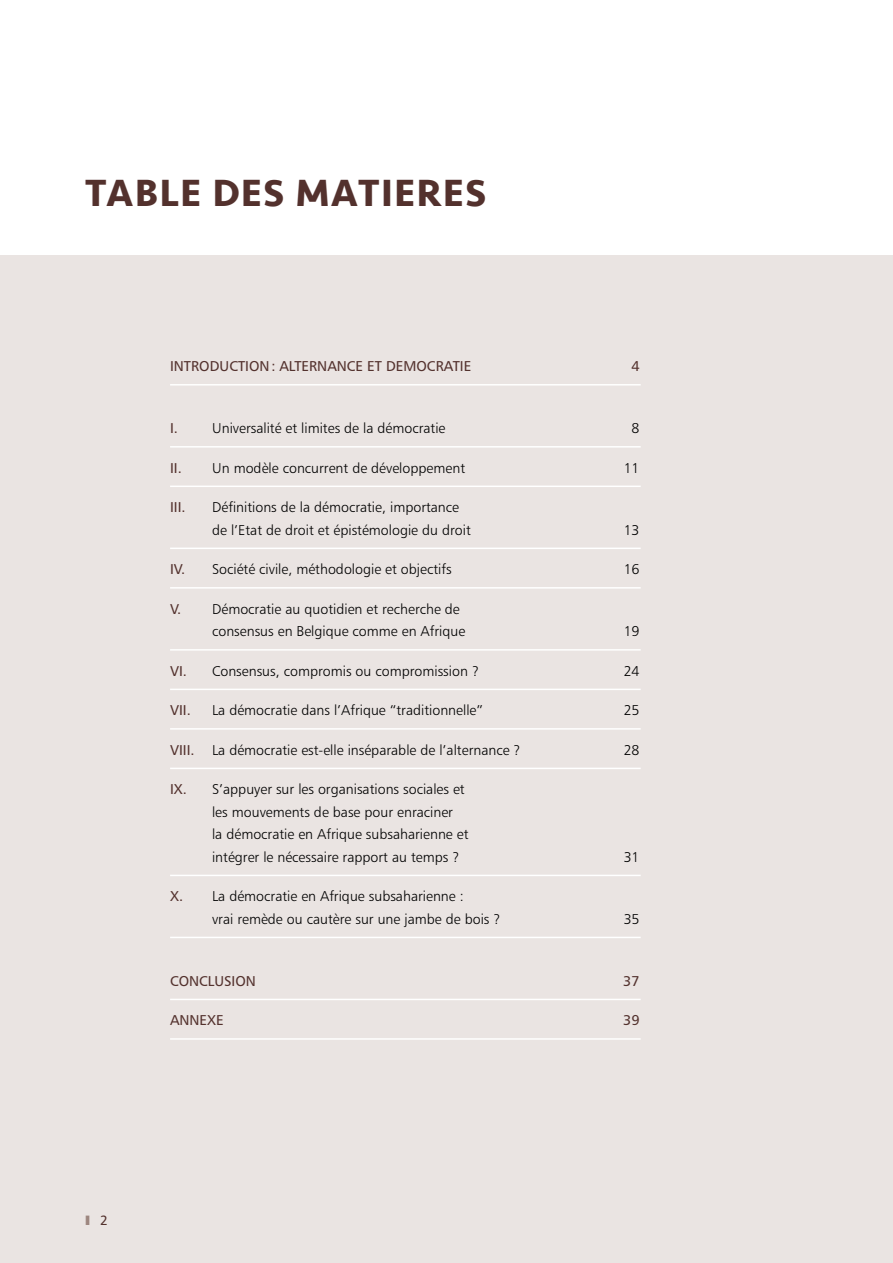
<style>
.page{position:relative;width:893px;height:1263px;background:#fff}
.page>*{position:absolute;margin:0;border:0;box-sizing:border-box;transform-origin:0 0}
.t1{font:700 39px "Seravek";letter-spacing:.04em;color:#53312d}
.t2{font:14.25px/22.5px "Humanist 777 BT Light B";color:#000}
.t3{font:14.25px "Humanist 777 BT Roman B";color:#53312d}
.t4{font:13.5px "Humanist 777 BT Extra Black B";color:#9d867f}
.s1{font-family:"Humanist 777 BT Roman B";color:#53312d}
</style>
<div class="page">
<div style="left:0;top:255px;width:893px;height:1008px;background:#eae4e2"></div>
<hr style="left:170px;top:384px;width:471px;height:1px;background:#fff">
<hr style="left:170px;top:446px;width:471px;height:1px;background:#fff">
<hr style="left:170px;top:486px;width:471px;height:1px;background:#fff">
<hr style="left:170px;top:548px;width:471px;height:1px;background:#fff">
<hr style="left:170px;top:587px;width:471px;height:2px;background:#fff">
<hr style="left:170px;top:649px;width:471px;height:2px;background:#fff">
<hr style="left:170px;top:689px;width:471px;height:1px;background:#fff">
<hr style="left:170px;top:728px;width:471px;height:2px;background:#fff">
<hr style="left:170px;top:768px;width:471px;height:1px;background:#fff">
<hr style="left:170px;top:875px;width:471px;height:1px;background:#fff">
<hr style="left:170px;top:937px;width:471px;height:1px;background:#fff">
<hr style="left:170px;top:999px;width:471px;height:1px;background:#fff">
<hr style="left:170px;top:1038px;width:471px;height:2px;background:#fff">
<h1 class="t1" style="left:85px;top:162px;width:403px">TABLE DES MATIERES</h1>
<p class="t3" style="left:170px;top:357px;width:303px">INTRODUCTION: ALTERNANCE ET DEMOCRATIE</p>
<p class="t3" style="left:631px;top:357px;width:10px">4</p>
<p class="t2" style="left:170px;top:417px;width:277px"><span class="s1">I.</span> Universalité et limites de la démocratie</p>
<p class="t2" style="left:632px;top:417px;width:9px">8</p>
<p class="t2" style="left:170px;top:456px;width:297px"><span class="s1">II.</span> Un modèle concurrent de développement</p>
<p class="t2" style="left:624px;top:456px;width:17px">11</p>
<p class="t3" style="left:170px;top:498px;width:17px">III.</p>
<p class="t2" style="left:212px;top:496px;width:260px">Définitions de la démocratie, importance de l’Etat de droit et épistémologie du droit</p>
<p class="t2" style="left:624px;top:518px;width:17px">13</p>
<p class="t2" style="left:170px;top:558px;width:283px"><span class="s1">IV.</span> Société civile, méthodologie et objectifs</p>
<p class="t2" style="left:624px;top:558px;width:17px">16</p>
<p class="t2" style="left:212px;top:597px;width:255px;text-indent:-42px"><span class="s1">V.</span> Démocratie au quotidien et recherche de consensus en Belgique comme en Afrique</p>
<p class="t2" style="left:624px;top:620px;width:17px">19</p>
<p class="t2" style="left:170px;top:659px;width:310px"><span class="s1">VI.</span> Consensus, compromis ou compromission ?</p>
<p class="t2" style="left:624px;top:659px;width:17px">24</p>
<p class="t3" style="left:170px;top:701px;width:22px">VII.</p>
<p class="t2" style="left:212px;top:699px;width:273px">La démocratie dans l’Afrique “traditionnelle”</p>
<p class="t2" style="left:624px;top:699px;width:17px">25</p>
<p class="t2" style="left:170px;top:738px;width:352px"><span class="s1">VIII.</span> La démocratie est-elle inséparable de l’alternance ?</p>
<p class="t2" style="left:624px;top:738px;width:17px">28</p>
<p class="t2" style="left:212px;top:778px;width:258px;text-indent:-42px"><span class="s1">IX.</span> S’appuyer sur les organisations sociales et les mouvements de base pour enraciner<br>la démocratie en Afrique subsaharienne et intégrer le nécessaire rapport au temps ?</p>
<p class="t2" style="left:624px;top:845px;width:17px">31</p>
<p class="t2" style="left:212px;top:885px;width:290px;text-indent:-42px"><span class="s1">X.</span> La démocratie en Afrique subsaharienne :<br>vrai remède ou cautère sur une jambe de bois ?</p>
<p class="t2" style="left:624px;top:907px;width:17px">35</p>
<p class="t3" style="left:170px;top:972px;width:87px">CONCLUSION</p>
<p class="t3" style="left:623px;top:972px;width:18px">37</p>
<p class="t3" style="left:170px;top:1011px;width:55px">ANNEXE</p>
<p class="t3" style="left:623px;top:1011px;width:18px">39</p>
<p class="t4" style="left:85px;top:1211px;width:24px">I <span class="s1">2</span></p>
</div>
